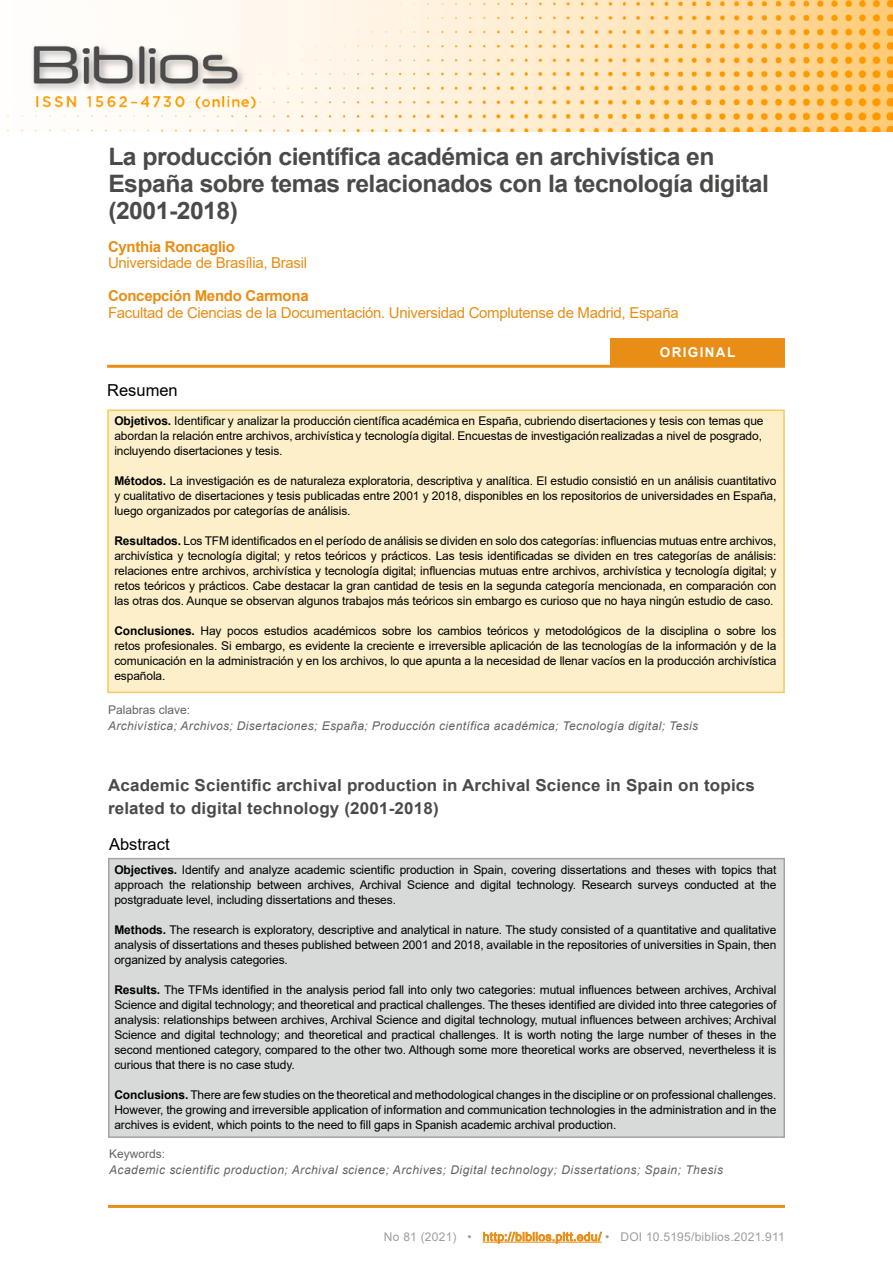
<style>
.page{position:relative;width:893px;height:1263px;background:#fff}
.page>*{position:absolute;margin:0;border:0;box-sizing:border-box;transform-origin:0 0}
.t1{font:700 24px/27px "Arial";letter-spacing:-.02em;color:#4a4a49}
.t2{font:700 16.5px/22.5px "Arial";letter-spacing:.01em;color:#4a4a49}
.t3{font:16.5px "Arial";color:#000}
.t4{font:15px "Arial";letter-spacing:-.02em;color:#e88d15}
.t5{font:700 15px "Arial";letter-spacing:-.02em;color:#e88d15}
.t6{font:700 13.5px "Arial";letter-spacing:.1em;color:#fff}
.t7{font:12px/15px "Arial";letter-spacing:-.01em;color:#000;text-align:justify}
.t8{font:italic 12px "Arial";letter-spacing:.03em;color:#646363}
.t9{font:12px "Arial";letter-spacing:.02em;color:#9d9d9c}
.t10{font:12px "Arial";color:#646363}
.s1{font-weight:700}
.s2{color:#e88d15}
</style>
<div class="page">
<img style="left:7px;top:0;width:886px;height:132px">
<hr style="left:107px;top:365px;width:678px;height:3px;background:#e88d15">
<div style="left:610px;top:338px;width:175px;height:29px;background:#e88d15"></div>
<div style="left:107px;top:409px;width:678px;height:284px;background:#fcefc9;border:2px solid #f3cc5f"></div>
<div style="left:108px;top:858px;width:677px;height:280px;background:#d8dad9;border:2px solid #a5a4a4"></div>
<hr style="left:483px;top:1242px;width:119px;height:1px;background:#e88d15">
<hr style="left:108px;top:1205px;width:677px;height:3px;background:#e88d15">
<h1 class="t1" style="left:108px;top:144px;width:662px">La producción científica académica en archivística en<br>España sobre temas relacionados con la tecnología digital (2001-2018)</h1>
<p class="t5" style="left:108px;top:236px;width:128px">Cynthia Roncaglio</p>
<p class="t4" style="left:108px;top:252px;width:201px">Universidade de Brasília, Brasil</p>
<p class="t5" style="left:108px;top:285px;width:202px">Concepción Mendo Carmona</p>
<p class="t4" style="left:108px;top:302px;width:572px">Facultad de Ciencias de la Documentación. Universidad Complutense de Madrid, España</p>
<p class="t6" style="left:660px;top:343px;width:77px">ORIGINAL</p>
<h2 class="t3" style="left:107px;top:379px;width:72px">Resumen</h2>
<p class="t7" style="left:114px;top:413px;width:651px;text-align:left"><span class="s1">Objetivos.</span> Identificar y analizar la producción científica académica en España, cubriendo disertaciones y tesis con temas que abordan la relación entre archivos, archivística y tecnología digital. Encuestas de investigación realizadas a nivel de posgrado, incluyendo disertaciones y tesis.</p>
<p class="t7" style="left:114px;top:473px;width:664px"><span class="s1">Métodos.</span> La investigación es de naturaleza exploratoria, descriptiva y analítica. El estudio consistió en un análisis cuantitativo y cualitativo de disertaciones y tesis publicadas entre 2001 y 2018, disponibles en los repositorios de universidades en España, luego organizados por categorías de análisis.</p>
<p class="t7" style="left:114px;top:533px;width:664px"><span class="s1">Resultados.</span> Los TFM identificados en el período de análisis se dividen en solo dos categorías: influencias mutuas entre archivos, archivística y tecnología digital; y retos teóricos y prácticos. Las tesis identificadas se dividen en tres categorías de análisis: relaciones entre archivos, archivística y tecnología digital; influencias mutuas entre archivos, archivística y tecnología digital; y retos teóricos y prácticos. Cabe destacar la gran cantidad de tesis en la segunda categoría mencionada, en comparación con las otras dos. Aunque se observan algunos trabajos más teóricos sin embargo es curioso que no haya ningún estudio de caso.</p>
<p class="t7" style="left:114px;top:623px;width:664px"><span class="s1">Conclusiones.</span> Hay pocos estudios académicos sobre los cambios teóricos y metodológicos de la disciplina o sobre los retos profesionales. Si embargo, es evidente la creciente e irreversible aplicación de las tecnologías de la información y de la comunicación en la administración y en los archivos, lo que apunta a la necesidad de llenar vacíos en la producción archivística española.</p>
<p class="t10" style="left:108px;top:701px;width:84px">Palabras clave:</p>
<p class="t8" style="left:108px;top:718px;width:592px">Archivística; Archivos; Disertaciones; España; Producción científica académica; Tecnología digital; Tesis</p>
<h2 class="t2" style="left:108px;top:774px;width:648px">Academic Scientific archival production in Archival Science in Spain on topics related to digital technology (2001-2018)</h2>
<h2 class="t3" style="left:109px;top:832px;width:62px">Abstract</h2>
<p class="t7" style="left:114px;top:862px;width:664px"><span class="s1">Objectives.</span> Identify and analyze academic scientific production in Spain, covering dissertations and theses with topics that approach the relationship between archives, Archival Science and digital technology. Research surveys conducted at the postgraduate level, including dissertations and theses.</p>
<p class="t7" style="left:114px;top:922px;width:664px"><span class="s1">Methods.</span> The research is exploratory, descriptive and analytical in nature. The study consisted of a quantitative and qualitative analysis of dissertations and theses published between 2001 and 2018, available in the repositories of universities in Spain, then organized by analysis categories.</p>
<p class="t7" style="left:114px;top:982px;width:664px"><span class="s1">Results.</span> The TFMs identified in the analysis period fall into only two categories: mutual influences between archives, Archival Science and digital technology; and theoretical and practical challenges. The theses identified are divided into three categories of analysis: relationships between archives, Archival Science and digital technology, mutual influences between archives; Archival Science and digital technology; and theoretical and practical challenges. It is worth noting the large number of theses in the second mentioned category, compared to the other two. Although some more theoretical works are observed, nevertheless it is curious that there is no case study.</p>
<p class="t7" style="left:114px;top:1087px;width:664px"><span class="s1">Conclusions.</span> There are few studies on the theoretical and methodological changes in the discipline or on professional challenges.<br>However, the growing and irreversible application of information and communication technologies in the administration and in the archives is evident, which points to the need to fill gaps in Spanish academic archival production.</p>
<h2 class="t3" style="left:109px;top:924px;width:62px">Abstract</h2>
<p class="t10" style="left:109px;top:1145px;width:58px">Keywords:</p>
<p class="t8" style="left:109px;top:1162px;width:615px">Academic scientific production; Archival science; Archives; Digital technology; Dissertations; Spain; Thesis</p>
<p class="t9" style="left:384px;top:1228px;width:402px">No 81 (2021) • <span class="s2">http://biblios.pitt.edu/</span> • DOI 10.5195/biblios.2021.911</p>
</div>
